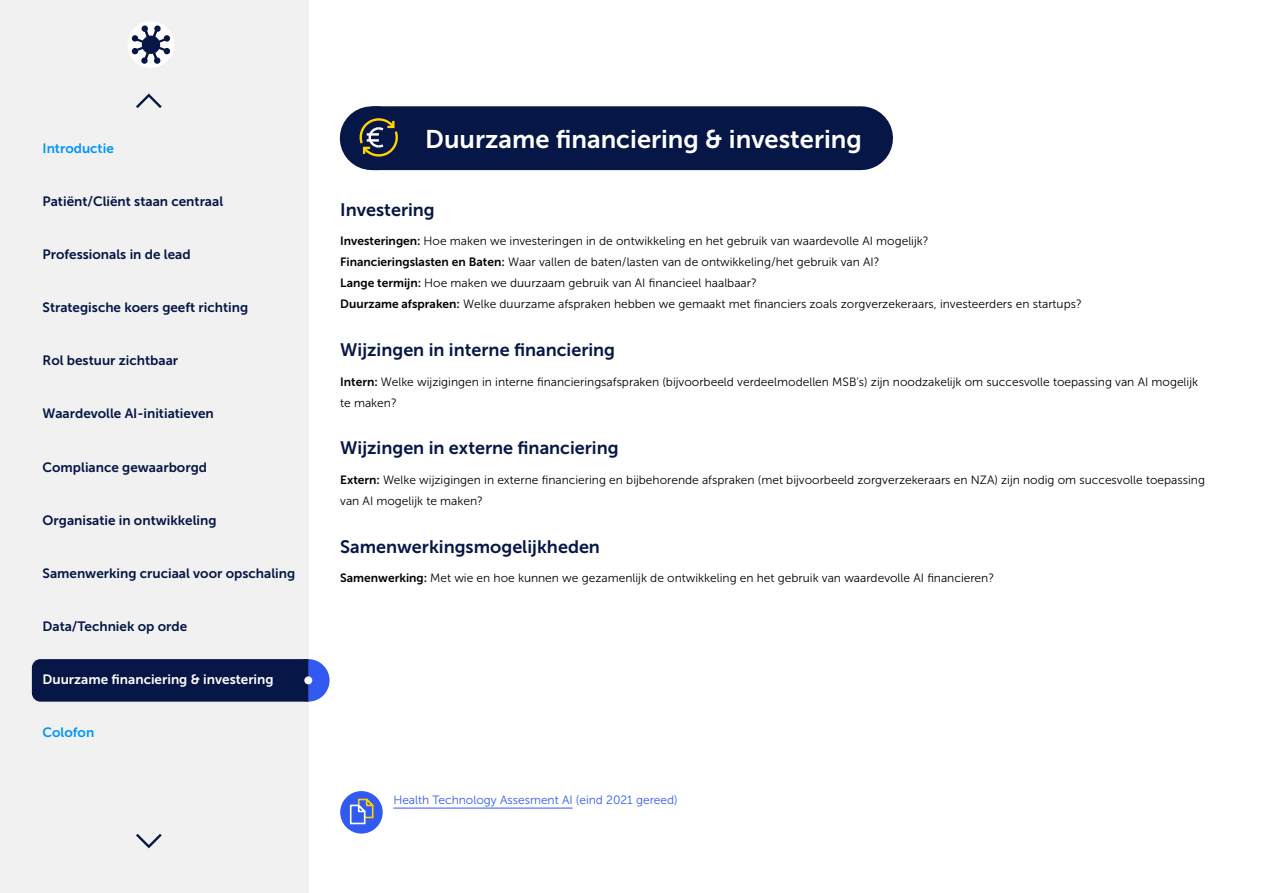
<style>
.page{position:relative;width:1263px;height:893px;background:#fff}
.page>*{position:absolute;margin:0;border:0;box-sizing:border-box;transform-origin:0 0}
.vervolg_niveau_1_H3{font:25.5px "Museo Sans 700";color:#fff}
.vervolg_Niveau_2_H4{font:18px "Museo Sans 700";color:#051647}
.t1{font:13.5px "Museo Sans 700";color:#051647}
.t2{font:13.5px "Museo Sans 700";color:#fff}
.t3{font:13.5px "Museo Sans 700";color:#0096ff}
.vervolg_Niveau_3_H5{font:12px/21px "Museo Sans 300";color:#000}
.tool_p{font:12px "Museo Sans 300";color:#335af0}
.s1{font-family:"Museo Sans 700"}
</style>
<div class="page">
<div style="left:0;top:0;width:308px;height:893px;background:#f1f1f1"></div>
<div style="left:128px;top:21px;width:46px;height:47px;background:#fff;border-radius:50%"></div>
<svg style="left:132px;top:27px;width:38px;height:36px"></svg>
<svg style="left:136px;top:833px;width:26px;height:16px"></svg>
<svg style="left:136px;top:93px;width:26px;height:15px"></svg>
<div style="left:372px;top:106px;width:489px;height:64px;background:#051647"></div>
<div style="left:344px;top:106px;width:64px;height:64px;background:#051647;border-radius:50%"></div>
<svg style="left:359px;top:118px;width:39px;height:39px"></svg>
<div style="left:287px;top:659px;width:43px;height:43px;background:#335af0;border-radius:50%"></div>
<div style="left:32px;top:659px;width:276px;height:43px;background:#051647"></div>
<div style="left:304px;top:676px;width:8px;height:8px;background:#fff;border-radius:50%"></div>
<div style="left:340px;top:791px;width:43px;height:43px;background:#335af0;border-radius:50%"></div>
<svg style="left:349px;top:797px;width:28px;height:28px"></svg>
<hr style="left:393px;top:808px;width:180px;height:1px;background:#335af0">
<p class="t3" style="left:43px;top:140px;width:73px">Introductie</p>
<p class="t1" style="left:43px;top:194px;width:182px">Patiënt/Cliënt staan centraal</p>
<p class="t1" style="left:43px;top:247px;width:150px">Professionals in de lead</p>
<p class="t1" style="left:43px;top:300px;width:207px">Strategische koers geeft richting</p>
<p class="t1" style="left:43px;top:353px;width:137px">Rol bestuur zichtbaar</p>
<p class="t1" style="left:43px;top:406px;width:173px">Waardevolle AI-initiatieven</p>
<p class="t1" style="left:43px;top:459px;width:166px">Compliance gewaarborgd</p>
<p class="t1" style="left:43px;top:512px;width:176px">Organisatie in ontwikkeling</p>
<p class="t1" style="left:43px;top:566px;width:254px">Samenwerking cruciaal voor opschaling</p>
<p class="t1" style="left:43px;top:619px;width:146px">Data/Techniek op orde</p>
<p class="t2" style="left:43px;top:672px;width:233px">Duurzame financiering &amp; investering</p>
<p class="t3" style="left:43px;top:725px;width:53px">Colofon</p>
<p class="vervolg_niveau_1_H3" style="left:425px;top:125px;width:438px">Duurzame financiering &amp; investering</p>
<p class="vervolg_Niveau_2_H4" style="left:340px;top:199px;width:96px">Investering</p>
<p class="vervolg_Niveau_3_H5" style="left:340px;top:231px;width:590px"><span class="s1">Investeringen:</span> Hoe maken we investeringen in de ontwikkeling en het gebruik van waardevolle AI mogelijk?</p>
<p class="vervolg_Niveau_3_H5" style="left:340px;top:252px;width:541px"><span class="s1">Financieringslasten en Baten:</span> Waar vallen de baten/lasten van de ontwikkeling/het gebruik van AI?</p>
<p class="vervolg_Niveau_3_H5" style="left:340px;top:273px;width:418px"><span class="s1">Lange termijn:</span> Hoe maken we duurzaam gebruik van AI financieel haalbaar?</p>
<p class="vervolg_Niveau_3_H5" style="left:340px;top:294px;width:743px"><span class="s1">Duurzame afspraken:</span> Welke duurzame afspraken hebben we gemaakt met financiers zoals zorgverzekeraars, investeerders en startups?</p>
<p class="vervolg_Niveau_2_H4" style="left:340px;top:340px;width:276px">Wijzingen in interne financiering</p>
<p class="vervolg_Niveau_3_H5" style="left:340px;top:371px;width:859px"><span class="s1">Intern:</span> Welke wijzigingen in interne financieringsafspraken (bijvoorbeeld verdeelmodellen MSB’s) zijn noodzakelijk om succesvolle toepassing van AI mogelijk te maken?</p>
<p class="vervolg_Niveau_2_H4" style="left:340px;top:438px;width:280px">Wijzingen in externe financiering</p>
<p class="vervolg_Niveau_3_H5" style="left:340px;top:469px;width:866px"><span class="s1">Extern:</span> Welke wijzigingen in externe financiering en bijbehorende afspraken (met bijvoorbeeld zorgverzekeraars en NZA) zijn nodig om succesvolle toepassing van AI mogelijk te maken?</p>
<p class="vervolg_Niveau_2_H4" style="left:340px;top:536px;width:261px">Samenwerkingsmogelijkheden</p>
<p class="vervolg_Niveau_3_H5" style="left:340px;top:567px;width:655px"><span class="s1">Samenwerking:</span> Met wie en hoe kunnen we gezamenlijk de ontwikkeling en het gebruik van waardevolle AI financieren?</p>
<p class="tool_p" style="left:393px;top:794px;width:286px">Health Technology Assesment AI (eind 2021 gereed)</p>
</div>
